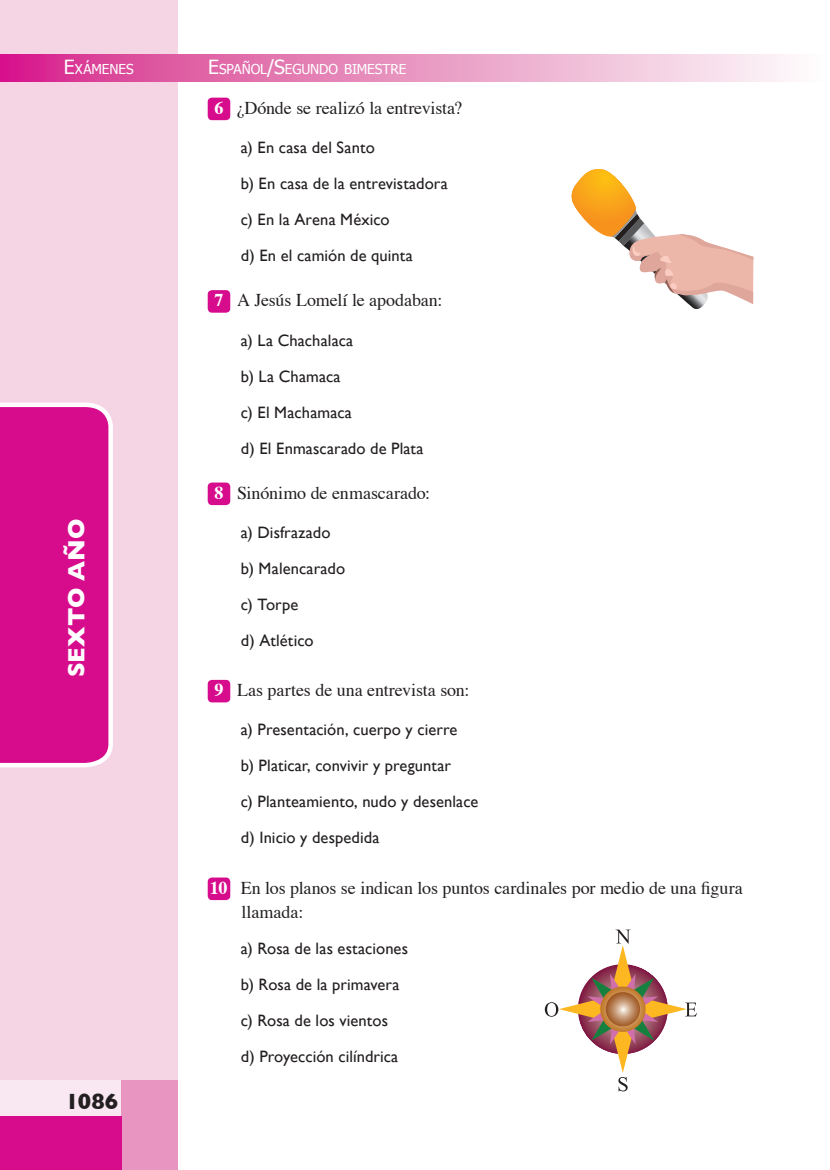
<style>
.page{position:relative;width:830px;height:1170px;background:#fff}
.page>*{position:absolute;margin:0;border:0;box-sizing:border-box;transform-origin:0 0}
.t1{font:700 24px "Gill Sans";color:#fff}
.t2{font:700 22.5px "Gill Sans";color:#231f20}
.t3{font:18px/24px "Times";letter-spacing:-.005em;color:#231f20}
.t4{font:16.5px/36px "Gill Sans";letter-spacing:.005em;color:#231f20}
.t5{font:13.65px "Tahoma";letter-spacing:-.005em;color:#fff}
.s1{font-size:19.5px}
.s2{font-weight:700;color:#fff}
</style>
<div class="page">
<div style="left:0;top:0;width:178px;height:1080px;background:#f5d4e4"></div>
<svg style="left:0;top:54px;width:788px;height:27px;background:#e88fbf"></svg>
<div style="left:0;top:1080px;width:121px;height:36px;background:#f9e7f1"></div>
<div style="left:121px;top:1080px;width:57px;height:89px;background:#e896c1"></div>
<div style="left:0;top:1116px;width:121px;height:53px;background:#d70c8c"></div>
<svg style="left:0;top:402px;width:113px;height:366px;background:#d91c93"></svg>
<div style="left:207px;top:98px;width:23px;height:22px;background:#d70c8c;border-radius:4px"></div>
<div style="left:207px;top:290px;width:23px;height:23px;background:#d70c8c;border-radius:4px"></div>
<div style="left:207px;top:482px;width:23px;height:23px;background:#d70c8c;border-radius:4px"></div>
<div style="left:207px;top:679px;width:23px;height:23px;background:#d70c8c;border-radius:4px"></div>
<div style="left:207px;top:877px;width:23px;height:23px;background:#d70c8c;border-radius:4px"></div>
<svg style="left:571px;top:169px;width:182px;height:140px"></svg>
<svg style="left:544px;top:929px;width:152px;height:162px"></svg>
<p class="t5" style="left:64px;top:60px;width:71px"><span class="s1">E</span>XÁMENES</p>
<h1 class="t1" style="left:62px;top:677px;width:160px;rotate:-90deg">sexto año</h1>
<h2 class="t2" style="left:65px;top:1088px;width:54px">1086</h2>
<p class="t5" style="left:208px;top:60px;width:198px"><span class="s1">E</span>SPAÑOL<span class="s1">/S</span>EGUNDO BIMESTRE</p>
<p class="t3" style="left:214px;top:97px;width:249px"><span class="s2">6</span> ¿Dónde se realizó la entrevista?</p>
<p class="t4" style="left:241px;top:129px;width:208px">a) En casa del Santo<br>b) En casa de la entrevistadora c) En la Arena México<br>d) En el camión de quinta</p>
<p class="t3" style="left:214px;top:289px;width:229px"><span class="s2">7</span> A Jesús Lomelí le apodaban:</p>
<p class="t4" style="left:241px;top:322px;width:184px">a) La Chachalaca<br>b) La Chamaca<br>c) El Machamaca<br>d) El Enmascarado de Plata</p>
<p class="t3" style="left:214px;top:481px;width:217px"><span class="s2">8</span> Sinónimo de enmascarado:</p>
<p class="t4" style="left:241px;top:514px;width:106px">a) Disfrazado b) Malencarado c) Torpe<br>d) Atlético</p>
<p class="t3" style="left:214px;top:679px;width:256px"><span class="s2">9</span> Las partes de una entrevista son:</p>
<p class="t4" style="left:241px;top:711px;width:239px">a) Presentación, cuerpo y cierre<br>b) Platicar, convivir y preguntar<br>c) Planteamiento, nudo y desenlace d) Inicio y despedida</p>
<p class="t3" style="left:241px;top:876px;width:502px;text-indent:-32px"><span class="s2">10</span> En los planos se indican los puntos cardinales por medio de una figura llamada:</p>
<p class="t4" style="left:241px;top:930px;width:168px">a) Rosa de las estaciones b) Rosa de la primavera c) Rosa de los vientos<br>d) Proyección cilíndrica</p>
</div>
